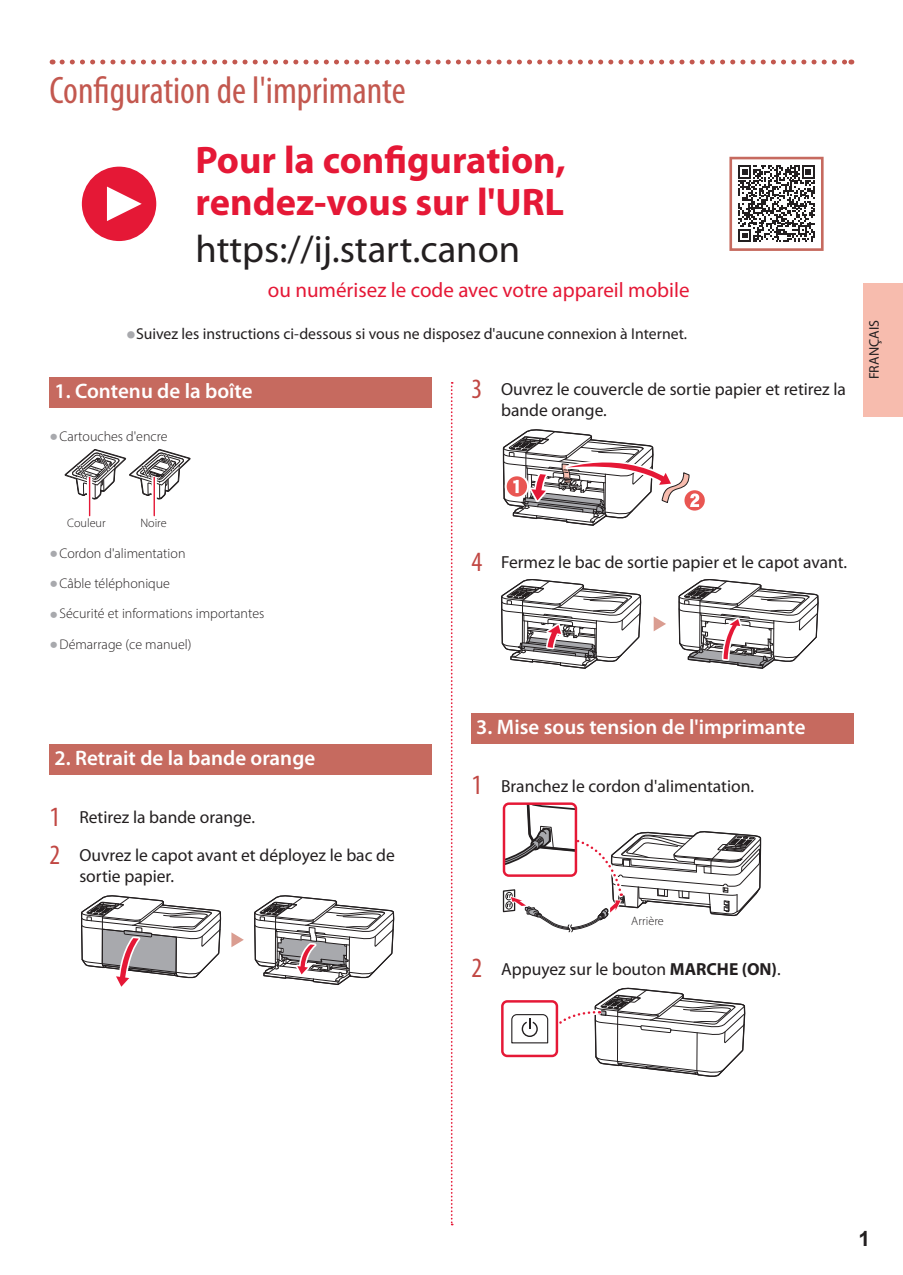
<style>
.page{position:relative;width:903px;height:1275px;background:#fff}
.page>*{position:absolute;margin:0;border:0;box-sizing:border-box;transform-origin:0 0}
.t1{font:700 38.5px/42px "Myriad Pro";color:#e51836}
.t2{font:condensed 38.5px "Myriad Pro";color:#c3584f}
.t3{font:38.5px "Myriad Pro";color:#231f20}
.t4{font:600 21px "Myriad Pro";color:#fff}
.t5{font:21px "Myriad Pro";color:#e51836}
.t6{font:700 21px "Arial";color:#231f20}
.t7{font:17.5px/38.3px "Myriad Pro";color:#231f20}
.t8{font:15.75px "Myriad Pro";color:#231f20}
.t9{font:300 14px "Myriad Pro";color:#231f20}
.t10{font:14px "Myriad Pro";color:#231f20}
.t11{font:300 12.25px "Myriad Pro";color:#231f20}
.s1{font-size:35px;color:#a8a9ad}
.s2{font-stretch:condensed;font-size:28px;color:#c14743}
.s3{font-weight:700}
</style>
<div class="page">
<div style="left:863px;top:283px;width:40px;height:134px;background:#f7bcae"></div>
<svg style="left:62px;top:60px;width:790px;height:4px"></svg>
<svg style="left:451px;top:382px;width:2px;height:843px"></svg>
<div style="left:50px;top:377px;width:382px;height:31px;background:#c66a5f"></div>
<div style="left:50px;top:744px;width:382px;height:31px;background:#c66a5f"></div>
<svg style="left:64px;top:449px;width:127px;height:50px"></svg>
<svg style="left:87px;top:477px;width:5px;height:39px"></svg>
<hr style="left:89px;top:477px;width:1px;height:39px;background:#e51836">
<svg style="left:152px;top:477px;width:5px;height:39px"></svg>
<hr style="left:154px;top:477px;width:1px;height:39px;background:#e51836">
<svg style="left:81px;top:895px;width:141px;height:92px"></svg>
<svg style="left:254px;top:895px;width:141px;height:90px"></svg>
<svg style="left:231px;top:932px;width:13px;height:15px"></svg>
<div style="left:471px;top:713px;width:382px;height:31px;background:#c66a5f"></div>
<svg style="left:502px;top:429px;width:203px;height:97px"></svg>
<svg style="left:501px;top:579px;width:140px;height:90px"></svg>
<svg style="left:678px;top:579px;width:141px;height:90px"></svg>
<svg style="left:654px;top:617px;width:12px;height:14px"></svg>
<svg style="left:502px;top:805px;width:260px;height:128px"></svg>
<div style="left:503px;top:802px;width:74px;height:75px;border:2px solid #e51836;border-radius:5px"></div>
<svg style="left:511px;top:987px;width:235px;height:90px"></svg>
<div style="left:501px;top:1000px;width:57px;height:57px;border:2px solid #e51836;border-radius:5px"></div>
<div style="left:82px;top:167px;width:74px;height:74px;background:#e51836;border-radius:50%"></div>
<svg style="left:107px;top:187px;width:35px;height:34px"></svg>
<svg style="left:738px;top:166px;width:77px;height:76px"></svg>
<div style="left:729px;top:157px;width:94px;height:94px;border:3px solid #c66a5f"></div>
<h1 class="t2" style="left:50px;top:70px;width:358px">Configuration de l'imprimante</h1>
<h1 class="t1" style="left:196px;top:139px;width:372px">Pour la configuration, rendez-vous sur l'URL</h1>
<h1 class="t3" style="left:196px;top:228px;width:326px">https://ij.start.canon</h1>
<p class="t5" style="left:268px;top:279px;width:423px">ou numérisez le code avec votre appareil mobile</p>
<p class="t8" style="left:126px;top:325px;width:562px"><span class="s1">•</span>Suivez les instructions ci-dessous si vous ne disposez d'aucune connexion à Internet.</p>
<p class="t4" style="left:55px;top:379px;width:200px">1. Contenu de la boîte</p>
<p class="t9" style="left:50px;top:428px;width:119px"><span class="s1">•</span>Cartouches d'encre</p>
<p class="t7" style="left:501px;top:379px;width:346px;line-height:21px;text-indent:-30px"><span class="s2">3</span> Ouvrez le couvercle de sortie papier et retirez la bande orange.</p>
<p class="t10" style="left:866px;top:379px;width:61px;rotate:-90deg">FRANÇAIS</p>
<p class="t11" style="left:67px;top:516px;width:40px">Couleur</p>
<p class="t11" style="left:140px;top:516px;width:28px">Noire</p>
<p class="t9" style="left:50px;top:545px;width:137px"><span class="s1">•</span>Cordon d'alimentation</p>
<p class="t9" style="left:50px;top:575px;width:122px"><span class="s1">•</span>Câble téléphonique</p>
<p class="t9" style="left:50px;top:605px;width:216px"><span class="s1">•</span>Sécurité et informations importantes</p>
<p class="t9" style="left:50px;top:636px;width:143px"><span class="s1">•</span>Démarrage (ce manuel)</p>
<p class="t4" style="left:55px;top:746px;width:262px">2. Retrait de la bande orange</p>
<p class="t7" style="left:50px;top:798px;width:347px"><span class="s2">1</span> Retirez la bande orange.<br><span class="s2">2</span> Ouvrez le capot avant et déployez le bac de</p>
<p class="t7" style="left:79px;top:858px;width:96px">sortie papier.</p>
<p class="t7" style="left:471px;top:544px;width:377px"><span class="s2">4</span> Fermez le bac de sortie papier et le capot avant.</p>
<p class="t4" style="left:476px;top:715px;width:331px">3. Mise sous tension de l'imprimante</p>
<p class="t7" style="left:471px;top:767px;width:284px"><span class="s2">1</span> Branchez le cordon d'alimentation.</p>
<p class="t11" style="left:631px;top:913px;width:34px">Arrière</p>
<p class="t7" style="left:471px;top:950px;width:311px"><span class="s2">2</span> Appuyez sur le bouton <span class="s3">MARCHE (ON)</span>.</p>
<p class="t6" style="left:858px;top:1223px;width:13px">1</p>
</div>
